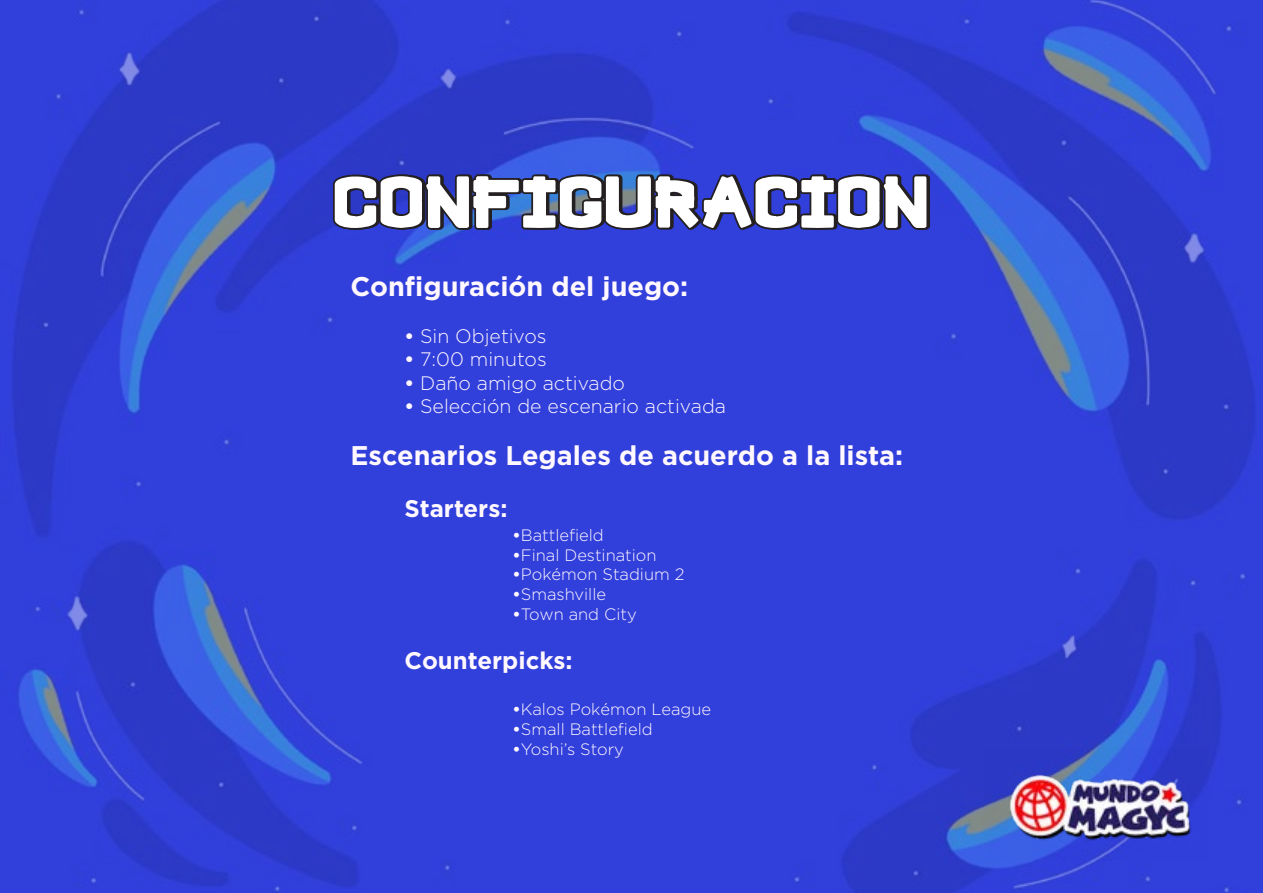
<style>
.page{position:relative;width:1263px;height:893px;background:#fff}
.page>*{position:absolute;margin:0;border:0;box-sizing:border-box;transform-origin:0 0}
.t1{font:700 27px "Gotham";color:#fff8ff}
.t2{font:700 24px "Gotham";color:#fff8ff}
.t3{font:300 19.5px "Gotham";color:#fff8ff}
.t4{font:300 16.5px "Gotham";color:#fff8ff}
.s1{font-weight:700}
</style>
<div class="page">
<img style="left:0;top:0;width:1263px;height:893px">
<img style="left:986px;top:748px;width:223px;height:111px">
<svg style="left:333px;top:174px;width:597px;height:56px"></svg>
<h1 class="t1" style="left:351px;top:271px;width:339px">Configuración del juego:</h1>
<p class="t3" style="left:405px;top:325px;width:144px"><span class="s1">•</span> Sin Objetivos</p>
<p class="t3" style="left:405px;top:349px;width:144px"><span class="s1">•</span> 7:00 minutos</p>
<p class="t3" style="left:405px;top:372px;width:222px"><span class="s1">•</span> Daño amigo activado</p>
<p class="t3" style="left:405px;top:395px;width:323px"><span class="s1">•</span> Selección de escenario activada</p>
<h1 class="t1" style="left:351px;top:440px;width:554px">Escenarios Legales de acuerdo a la lista:</h1>
<h2 class="t2" style="left:405px;top:495px;width:104px">Starters:</h2>
<p class="t4" style="left:513px;top:526px;width:93px"><span class="s1">•</span>Battlefield</p>
<p class="t4" style="left:513px;top:546px;width:145px"><span class="s1">•</span>Final Destination</p>
<p class="t4" style="left:513px;top:566px;width:173px"><span class="s1">•</span>Pokémon Stadium 2</p>
<p class="t4" style="left:513px;top:585px;width:95px"><span class="s1">•</span>Smashville</p>
<p class="t4" style="left:513px;top:605px;width:126px"><span class="s1">•</span>Town and City</p>
<h2 class="t2" style="left:405px;top:646px;width:170px">Counterpicks:</h2>
<p class="t4" style="left:513px;top:701px;width:200px"><span class="s1">•</span>Kalos Pokémon League</p>
<p class="t4" style="left:513px;top:720px;width:142px"><span class="s1">•</span>Small Battlefield</p>
<p class="t4" style="left:513px;top:740px;width:113px"><span class="s1">•</span>Yoshi’s Story</p>
</div>
